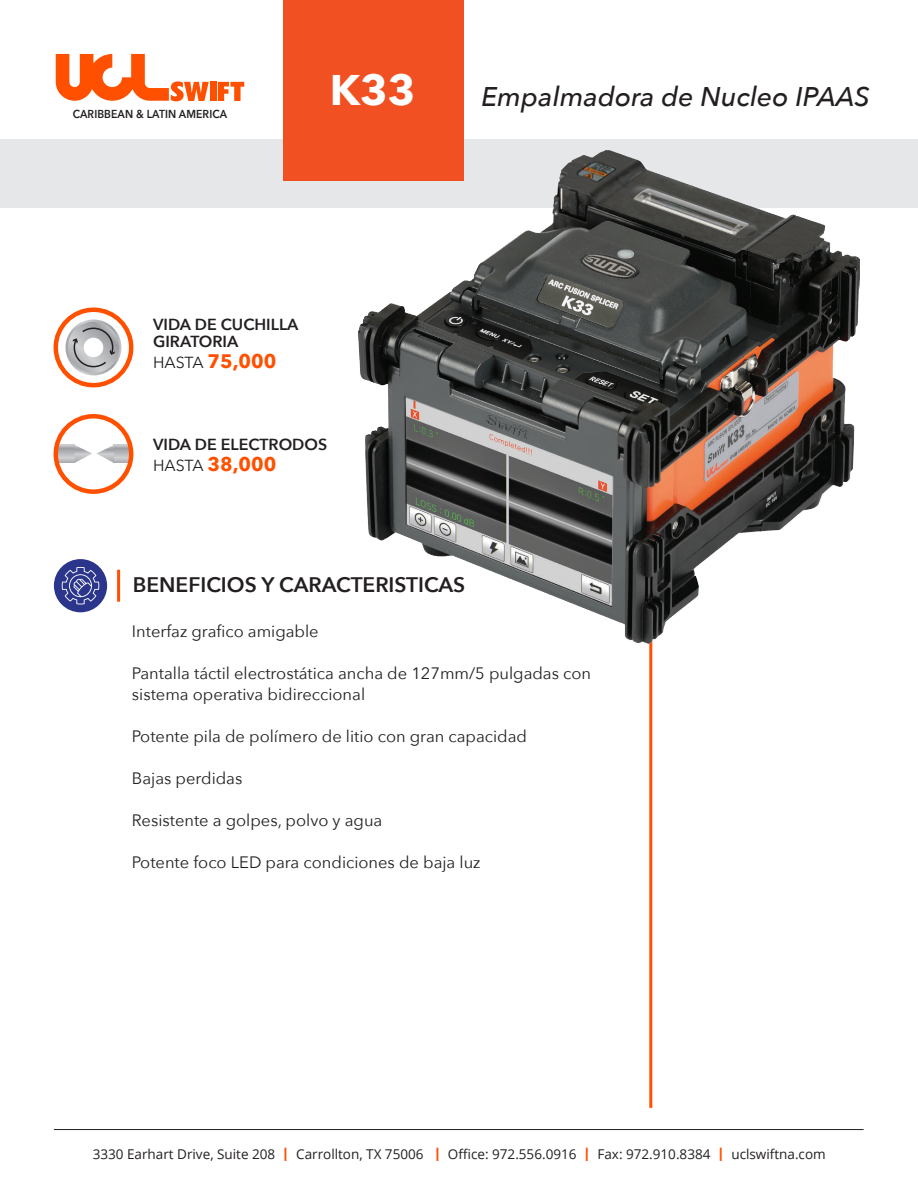
<style>
.page{position:relative;width:918px;height:1188px;background:#fff}
.page>*{position:absolute;margin:0;border:0;box-sizing:border-box;transform-origin:0 0}
.t1{font:700 42.75px "Avenir Next";color:#fff}
.t2{font:italic 500 27px "Avenir Next";color:#231f20}
.t3{font:600 21px "Avenir Next";color:#231f20}
.t4{font:700 19.5px "Avenir Next";color:#ff5000}
.t5{font:16.5px/21px "Avenir Next";color:#231f20}
.t6{font:600 16.05px/16.5px "Avenir Next";color:#231f20}
.t7{font:13.5px "Open Sans";color:#231f20}
.t8{font:600 11.55px "Avenir Next";letter-spacing:.01em;color:#231f20;scale:.91 1}
.s1{font-weight:400;font-size:16.05px;color:#231f20}
.s2{font-weight:800;color:#ff5000}
</style>
<div class="page">
<hr style="left:649px;top:494px;width:3px;height:614px;background:#ff5000">
<div style="left:0;top:140px;width:918px;height:68px;background:#e6e7e9"></div>
<div style="left:283px;top:0;width:180px;height:181px;background:#f15122"></div>
<hr style="left:117px;top:570px;width:3px;height:32px;background:#ff5000">
<div style="left:54px;top:559px;width:53px;height:53px;background:#2b358b;border-radius:50%"></div>
<svg style="left:62px;top:567px;width:37px;height:38px"></svg>
<hr style="left:54px;top:1129px;width:810px;height:1px;background:#231f20">
<img style="left:358px;top:150px;width:501px;height:494px">
<svg style="left:59px;top:445px;width:16px;height:18px"></svg>
<svg style="left:114px;top:445px;width:14px;height:18px"></svg>
<svg style="left:75px;top:445px;width:39px;height:18px"></svg>
<div style="left:54px;top:414px;width:79px;height:80px;border:4px solid #ff5000;border-radius:50%"></div>
<div style="left:54px;top:308px;width:79px;height:79px;border:4px solid #ff5000;border-radius:50%"></div>
<svg style="left:67px;top:321px;width:53px;height:53px"></svg>
<div style="left:66px;top:320px;width:55px;height:55px;border:2px solid #fff;border-radius:50%"></div>
<svg style="left:72px;top:327px;width:43px;height:41px"></svg>
<svg style="left:56px;top:54px;width:153px;height:47px"></svg>
<div style="left:210px;top:82px;width:6px;height:19px;background:#ff5000"></div>
<svg style="left:218px;top:82px;width:26px;height:19px"></svg>
<p class="t8" style="left:73px;top:104px;width:171px">CARIBBEAN &amp; LATIN AMERICA</p>
<h1 class="t1" style="left:330px;top:53px;width:87px">K33</h1>
<h2 class="t2" style="left:482px;top:74px;width:390px">Empalmadora de Nucleo IPAAS</h2>
<p class="t6" style="left:153px;top:316px;width:147px">VIDA DE CUCHILLA<br>GIRATORIA</p>
<p class="t4" style="left:153px;top:344px;width:125px"><span class="s1">HASTA</span> 75,000</p>
<p class="t6" style="left:153px;top:436px;width:176px">VIDA DE ELECTRODOS</p>
<p class="t4" style="left:153px;top:447px;width:125px"><span class="s1">HASTA</span> 38,000</p>
<p class="t3" style="left:133px;top:567px;width:334px">BENEFICIOS Y CARACTERISTICAS</p>
<p class="t5" style="left:132px;top:620px;width:188px">Interfaz grafico amigable</p>
<p class="t5" style="left:132px;top:662px;width:461px">Pantalla táctil electrostática ancha de 127mm/5 pulgadas con sistema operativa bidireccional</p>
<p class="t5" style="left:132px;top:725px;width:397px">Potente pila de polímero de litio con gran capacidad</p>
<p class="t5" style="left:132px;top:767px;width:112px">Bajas perdidas</p>
<p class="t5" style="left:132px;top:809px;width:252px">Resistente a golpes, polvo y agua</p>
<p class="t5" style="left:132px;top:851px;width:350px">Potente foco LED para condiciones de baja luz</p>
<p class="t7" style="left:93px;top:1145px;width:735px">3330 Earhart Drive, Suite 208 <span class="s2">|</span> Carrollton, TX 75006 <span class="s2">|</span> Office: 972.556.0916 <span class="s2">|</span> Fax: 972.910.8384 <span class="s2">|</span> uclswiftna.com</p>
</div>
